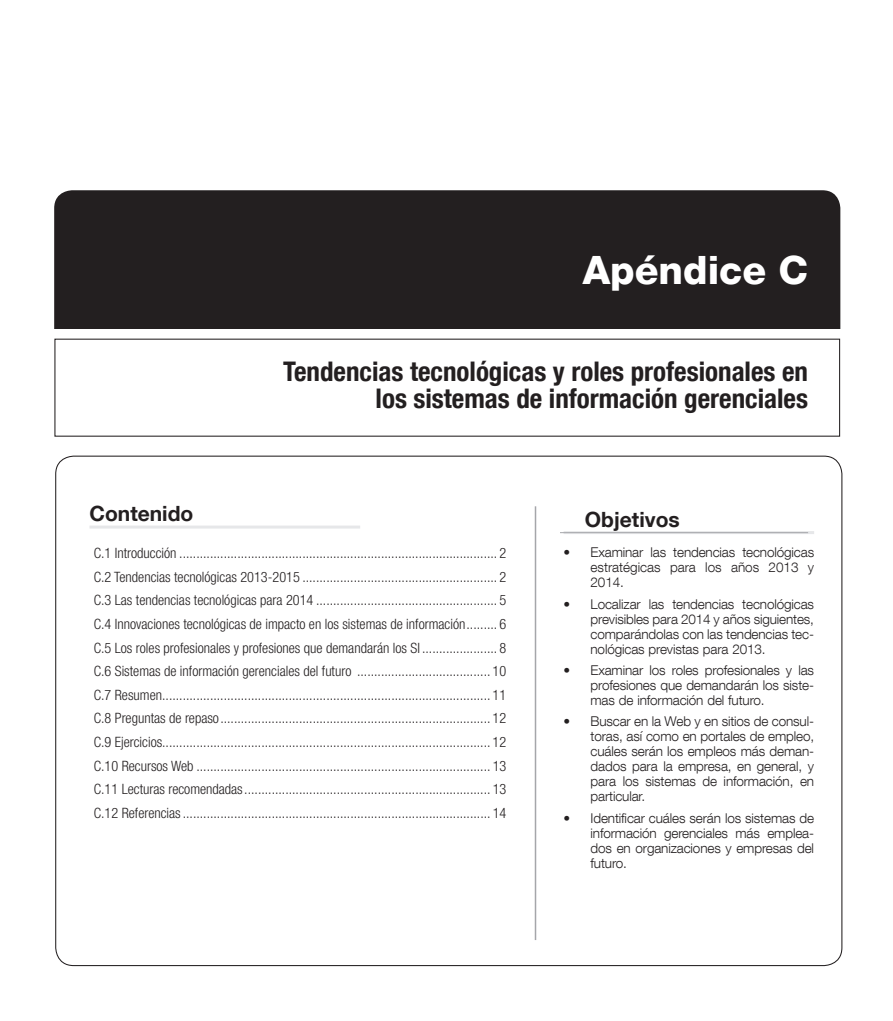
<style>
.page{position:relative;width:893px;height:1021px;background:#fff}
.page>*{position:absolute;margin:0;border:0;box-sizing:border-box;transform-origin:0 0}
.t1{font:800 39px "Helvetica Neue LT Com";color:#fff}
.t2{font:700 condensed 27px/27px "Helvetica Neue LT Com";color:#231f20;text-align:right}
.t3{font:700 21px "Helvetica Neue LT Com";color:#231f20}
.t4{font:300 condensed 14.25px/23.7px "Helvetica Neue LT Com";color:#231f20;text-align:justify}
.t5{font:300 13.5px/15px "Helvetica Neue LT Com";letter-spacing:-.01em;color:#231f20;text-align:justify}
</style>
<div class="page">
<div style="left:54px;top:190px;width:786px;height:162px;background:#231f20;border-radius:18px"></div>
<div style="left:47px;top:329px;width:808px;height:34px;background:#fff"></div>
<hr style="left:564px;top:531px;width:250px;height:3px;background:#e6e7e9">
<hr style="left:560px;top:532px;width:248px;height:1px;background:#a5a6aa">
<hr style="left:89px;top:525px;width:271px;height:3px;background:#e6e7e9">
<hr style="left:535px;top:506px;width:1px;height:434px;background:#a5a6aa">
<h1 class="t1" style="left:583px;top:247px;width:227px">Apéndice C</h1>
<h2 class="t2" style="left:283px;top:358px;width:526px">Tendencias tecnológicas y roles profesionales en los sistemas de información gerenciales</h2>
<h3 class="t3" style="left:89px;top:500px;width:105px">Contenido</h3>
<p class="t4" style="left:94px;top:541px;width:414px">C.1 Introducción ............................................................................................. 2<br>C.2 Tendencias tecnológicas 2013-2015 ......................................................... 2<br>C.3 Las tendencias tecnológicas para 2014 ..................................................... 5<br>C.4 Innovaciones tecnológicas de impacto en los sistemas de información......... 6<br>C.5 Los roles profesionales y profesiones que demandarán los SI ...................... 8<br>C.6 Sistemas de información gerenciales del futuro ....................................... 10<br>C.7 Resumen................................................................................................ 11<br>C.8 Preguntas de repaso............................................................................... 12<br>C.9 Ejercicios................................................................................................ 12<br>C.10 Recursos web ...................................................................................... 13<br>C.11 Lecturas recomendadas........................................................................ 13<br>C.12 Referencias.......................................................................................... 14</p>
<h3 class="t3" style="left:585px;top:506px;width:96px">Objetivos</h3>
<p class="t5" style="left:591px;top:544px;width:225px;text-indent:-27px">• Examinar las tendencias tecnológicas estratégicas para los años 2013 y 2014.</p>
<p class="t5" style="left:590px;top:596px;width:225px;text-indent:-27px">• Localizar las tendencias tecnológicas previsibles para 2014 y años siguientes, comparándolas con las tendencias tec&shy;nológicas previstas para 2013.</p>
<p class="t5" style="left:590px;top:662px;width:225px;text-indent:-27px">• Examinar los roles profesionales y las profesiones que demandarán los siste&shy;mas de información del futuro.</p>
<p class="t5" style="left:591px;top:714px;width:225px;text-indent:-27px">• Buscar en la Web y en sitios de consul&shy;toras, así como en portales de empleo, cuáles serán los empleos más deman&shy;dados para la empresa, en general, y para los sistemas de información, en particular.</p>
<p class="t5" style="left:591px;top:810px;width:225px;text-indent:-27px">• Identificar cuáles serán los sistemas de información gerenciales más emplea&shy;dos en organizaciones y empresas del futuro.</p>
</div>
